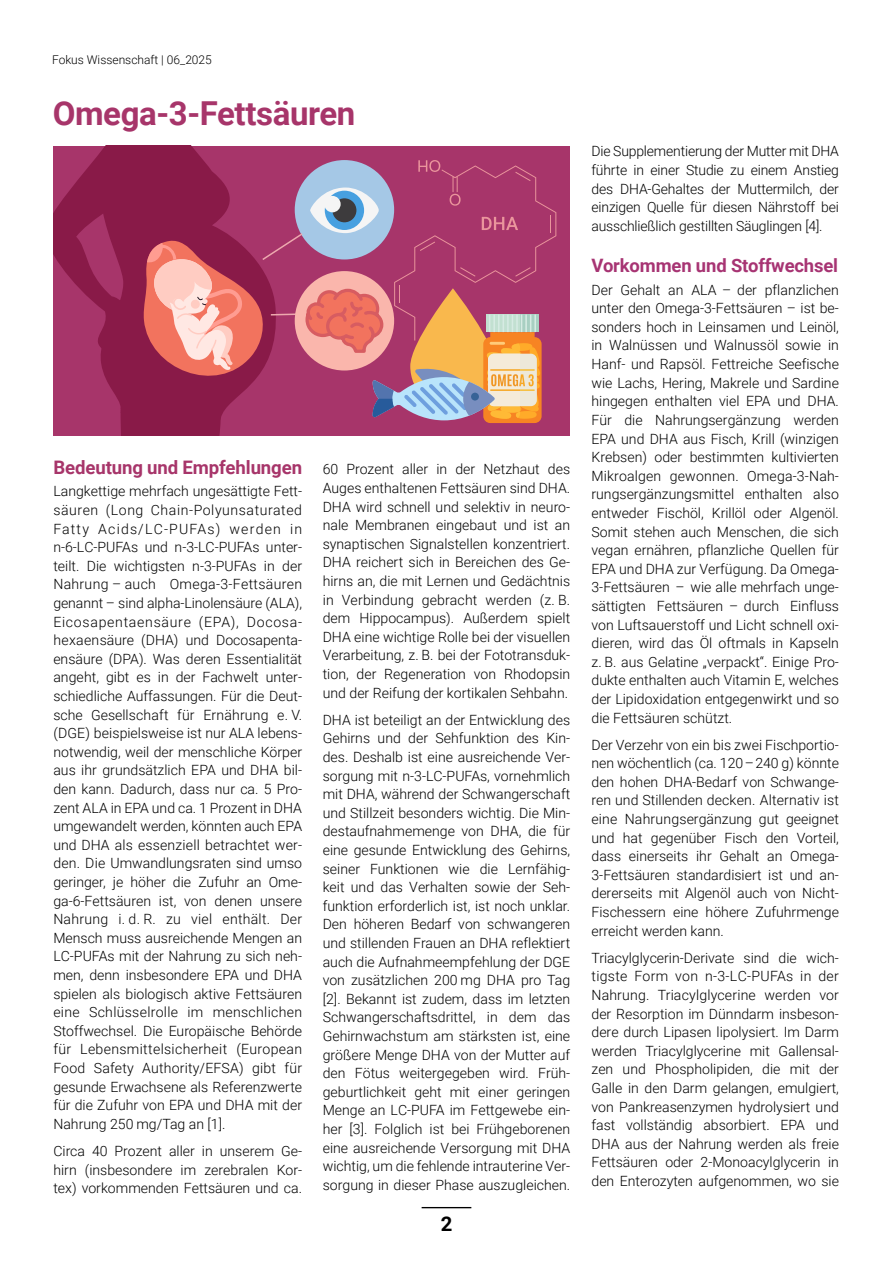
<style>
.page{position:relative;width:893px;height:1263px;background:#fff}
.page>*{position:absolute;margin:0;border:0;box-sizing:border-box;transform-origin:0 0}
.headline{font:700 33px "Roboto";letter-spacing:-.01em;color:#a7356a}
.t1{font:700 20.25px "Roboto";color:#000}
.sub_05_24{font:700 18.6px "Roboto";letter-spacing:-.005em;color:#a7356a}
.sub_05_24-2{font:700 18.45px "Roboto";letter-spacing:-.01em;color:#a73473}
.Text_OGR{font:300 14.1px/18.6px "Roboto";color:#000;text-align:justify}
.t2{font:300 12px "Roboto";color:#000}
</style>
<div class="page">
<div style="left:53px;top:146px;width:517px;height:290px;background:#a7356a"></div>
<svg style="left:53px;top:146px;width:503px;height:290px"></svg>
<hr style="left:422px;top:1207px;width:49px;height:1px;background:#000">
<p class="t2" style="left:52px;top:51px;width:161px">Fokus Wissenschaft | 06_2025</p>
<p class="headline" style="left:53px;top:90px;width:304px">Omega-3-Fettsäuren</p>
<p class="sub_05_24" style="left:53px;top:454px;width:250px">Bedeutung und Empfehlungen</p>
<p class="Text_OGR" style="left:53px;top:482px;width:250px">Langkettige mehrfach ungesättigte Fett&shy;säuren (Long Chain-Polyunsaturated Fatty Acids/LC-PUFAs) werden in n-6-LC-PUFAs und n-3-LC-PUFAs unter&shy;teilt. Die wichtigsten n-3-PUFAs in der Nahrung – auch Omega-3-Fettsäuren genannt – sind alpha-Linolensäure (ALA), Eicosapentaensäure (EPA), Docosa&shy;hexaensäure (DHA) und Docosapenta&shy;ensäure (DPA). Was deren Essentialität angeht, gibt es in der Fachwelt unter&shy;schiedliche Auffassungen. Für die Deut&shy;sche Gesellschaft für Ernährung e. V. (DGE) beispielsweise ist nur ALA lebens&shy;notwendig, weil der menschliche Körper aus ihr grundsätzlich EPA und DHA bil&shy;den kann. Dadurch, dass nur ca. 5 Pro&shy;zent ALA in EPA und ca. 1 Prozent in DHA umgewandelt werden, könnten auch EPA und DHA als essenziell betrachtet wer&shy;den. Die Umwandlungsraten sind umso geringer, je höher die Zufuhr an Ome&shy;ga-6-Fettsäuren ist, von denen unsere Nahrung i. d. R. zu viel enthält. Der Mensch muss ausreichende Mengen an LC-PUFAs mit der Nahrung zu sich neh&shy;men, denn insbesondere EPA und DHA spielen als biologisch aktive Fettsäuren eine Schlüsselrolle im menschlichen Stoffwechsel. Die Europäische Behörde für Lebensmittelsicherheit (European Food Safety Authority/EFSA) gibt für gesunde Erwachsene als Referenzwerte für die Zufuhr von EPA und DHA mit der Nahrung 250 mg/Tag an [1].</p>
<p class="Text_OGR" style="left:53px;top:1141px;width:250px">Circa 40 Prozent aller in unserem Ge&shy;hirn (insbesondere im zerebralen Kor&shy;tex) vorkommenden Fettsäuren und ca.</p>
<p class="Text_OGR" style="left:323px;top:459px;width:249px">60 Prozent aller in der Netzhaut des Auges enthaltenen Fettsäuren sind DHA.<br>DHA wird schnell und selektiv in neuro&shy;nale Membranen eingebaut und ist an synaptischen Signalstellen konzentriert.<br>DHA reichert sich in Bereichen des Ge&shy;hirns an, die mit Lernen und Gedächtnis in Verbindung gebracht werden (z. B. dem Hippocampus). Außerdem spielt DHA eine wichtige Rolle bei der visuellen Verarbeitung, z. B. bei der Fototransduk&shy;tion, der Regeneration von Rhodopsin und der Reifung der kortikalen Sehbahn.</p>
<p class="Text_OGR" style="left:323px;top:710px;width:249px">DHA ist beteiligt an der Entwicklung des Gehirns und der Sehfunktion des Kin&shy;des. Deshalb ist eine ausreichende Ver&shy;sorgung mit n-3-LC-PUFAs, vornehmlich mit DHA, während der Schwangerschaft und Stillzeit besonders wichtig. Die Min&shy;destaufnahmemenge von DHA, die für eine gesunde Entwicklung des Gehirns, seiner Funktionen wie die Lernfähig&shy;keit und das Verhalten sowie der Seh&shy;funktion erforderlich ist, ist noch unklar.<br>Den höheren Bedarf von schwangeren und stillenden Frauen an DHA reflektiert auch die Aufnahmeempfehlung der DGE von zusätzlichen 200 mg DHA pro Tag [2]. Bekannt ist zudem, dass im letzten Schwangerschaftsdrittel, in dem das Gehirnwachstum am stärksten ist, eine größere Menge DHA von der Mutter auf den Fötus weitergegeben wird. Früh&shy;geburtlichkeit geht mit einer geringen Menge an LC-PUFA im Fettgewebe ein&shy;her [3]. Folglich ist bei Frühgeborenen eine ausreichende Versorgung mit DHA wichtig, um die fehlende intrauterine Ver&shy;sorgung in dieser Phase auszugleichen.</p>
<h2 class="t1" style="left:441px;top:1210px;width:13px">2</h2>
<p class="Text_OGR" style="left:591px;top:142px;width:249px">Die Supplementierung der Mutter mit DHA führte in einer Studie zu einem Anstieg des DHA-Gehaltes der Muttermilch, der einzigen Quelle für diesen Nährstoff bei ausschließlich gestillten Säuglingen [4].</p>
<p class="sub_05_24-2" style="left:591px;top:252px;width:248px">Vorkommen und Stoffwechsel</p>
<p class="Text_OGR" style="left:591px;top:280px;width:249px">Der Gehalt an ALA – der pflanzlichen unter den Omega-3-Fettsäuren – ist be&shy;sonders hoch in Leinsamen und Leinöl, in Walnüssen und Walnussöl sowie in Hanf- und Rapsöl. Fettreiche Seefische wie Lachs, Hering, Makrele und Sardine hingegen enthalten viel EPA und DHA.<br>Für die Nahrungsergänzung werden EPA und DHA aus Fisch, Krill (winzigen Krebsen) oder bestimmten kultivierten Mikroalgen gewonnen. Omega-3-Nah&shy;rungsergänzungsmittel enthalten also entweder Fischöl, Krillöl oder Algenöl.<br>Somit stehen auch Menschen, die sich vegan ernähren, pflanzliche Quellen für EPA und DHA zur Verfügung. Da Omega-3-Fettsäuren – wie alle mehrfach unge&shy;sättigten Fettsäuren – durch Einfluss von Luftsauerstoff und Licht schnell oxi&shy;dieren, wird das Öl oftmals in Kapseln z. B. aus Gelatine „verpackt“. Einige Pro&shy;dukte enthalten auch Vitamin E, welches der Lipidoxidation entgegenwirkt und so die Fettsäuren schützt.</p>
<p class="Text_OGR" style="left:591px;top:735px;width:249px">Der Verzehr von ein bis zwei Fischportio&shy;nen wöchentlich (ca. 120 – 240 g) könnte den hohen DHA-Bedarf von Schwange&shy;ren und Stillenden decken. Alternativ ist eine Nahrungsergänzung gut geeignet und hat gegenüber Fisch den Vorteil, dass einerseits ihr Gehalt an Omega-3-Fettsäuren standardisiert ist und an&shy;dererseits mit Algenöl auch von Nicht-Fischessern eine höhere Zufuhrmenge erreicht werden kann.</p>
<p class="Text_OGR" style="left:591px;top:948px;width:249px">Triacylglycerin-Derivate sind die wich&shy;tigste Form von n-3-LC-PUFAs in der Nahrung. Triacylglycerine werden vor der Resorption im Dünndarm insbeson&shy;dere durch Lipasen lipolysiert. Im Darm werden Triacylglycerine mit Gallensal&shy;zen und Phospholipiden, die mit der Galle in den Darm gelangen, emulgiert, von Pankreasenzymen hydrolysiert und fast vollständig absorbiert. EPA und DHA aus der Nahrung werden als freie Fettsäuren oder 2-Monoacylglycerin in den Enterozyten aufgenommen, wo sie</p>
</div>
